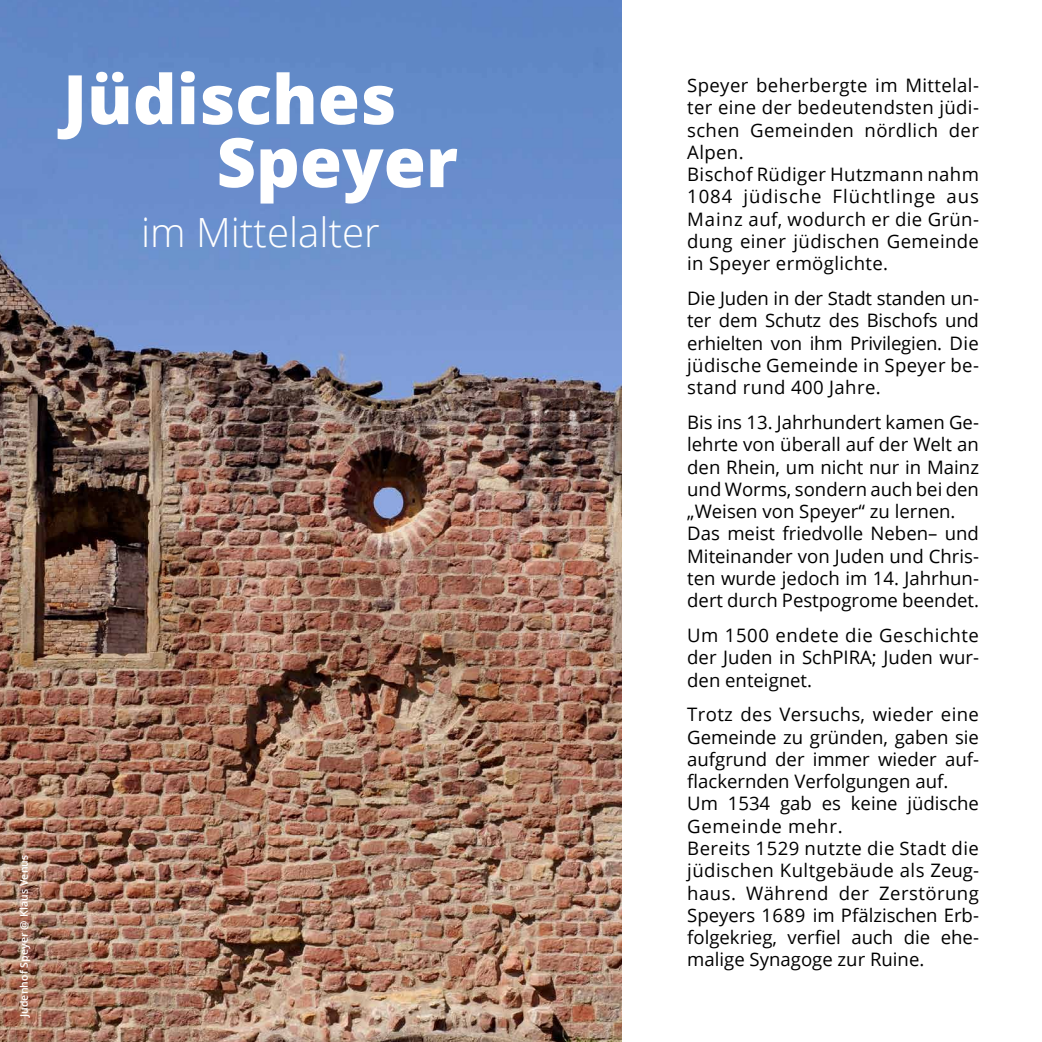
<style>
.page{position:relative;width:1042px;height:1042px;background:#fff}
.page>*{position:absolute;margin:0;border:0;box-sizing:border-box;transform-origin:0 0}
.t1{font:800 68.25px/63px "Open Sans";color:#fff}
.t2{font:300 40.25px "Open Sans";color:#fff}
.t3{font:18.55px/22.2px "Open Sans";color:#000;text-align:justify}
.t4{font:18.55px/22.2px "Open Sans";letter-spacing:.02em;color:#000}
.t5{font:600 10.5px "Open Sans";letter-spacing:.01em;color:#fff}
</style>
<div class="page">
<img style="left:0;top:0;width:621px;height:1042px">
<h1 class="t1" style="left:217px;top:64px;width:243px;text-indent:-154px">Jüdisches<br>Speyer</h1>
<h2 class="t2" style="left:141px;top:204px;width:240px">im Mittelalter</h2>
<p class="t5" style="left:17px;top:1017px;width:164px;rotate:-90deg">Judenhof Speyer @ Klaus Venus</p>
<p class="t4" style="left:687px;top:74px;width:293px">Speyer beherbergte im Mittelal&shy;ter eine der bedeutendsten jüdi&shy;schen Gemeinden nördlich der<br>Alpen.<br>Bischof Rüdiger Hutzmann nahm<br>1084 jüdische Flüchtlinge aus<br>Mainz auf, wodurch er die Grün&shy;dung einer jüdischen Gemeinde in Speyer ermöglichte.</p>
<p class="t3" style="left:687px;top:287px;width:293px">Die Juden in der Stadt standen un&shy;ter dem Schutz des Bischofs und erhielten von ihm Privilegien. Die jüdische Gemeinde in Speyer be&shy;stand rund 400 Jahre.</p>
<p class="t3" style="left:687px;top:411px;width:293px;text-align:left">Bis ins 13. Jahrhundert kamen Ge&shy;lehrte von überall auf der Welt an den Rhein, um nicht nur in Mainz und Worms, sondern auch bei den „Weisen von Speyer“ zu lernen.<br>Das meist friedvolle Neben– und<br>Miteinander von Juden und Chris&shy;ten wurde jedoch im 14. Jahrhun&shy;dert durch Pestpogrome beendet.</p>
<p class="t3" style="left:687px;top:624px;width:293px">Um 1500 endete die Geschichte der Juden in SchPIRA; Juden wur&shy;den enteignet.</p>
<p class="t3" style="left:687px;top:703px;width:293px;text-align:left">Trotz des Versuchs, wieder eine<br>Gemeinde zu gründen, gaben sie aufgrund der immer wieder auf&shy;flackernden Verfolgungen auf.<br>Um 1534 gab es keine jüdische<br>Gemeinde mehr.<br>Bereits 1529 nutzte die Stadt die jüdischen Kultgebäude als Zeug&shy;haus. Während der Zerstörung<br>Speyers 1689 im Pfälzischen Erb&shy;folgekrieg, verfiel auch die ehe&shy;malige Synagoge zur Ruine.</p>
</div>
